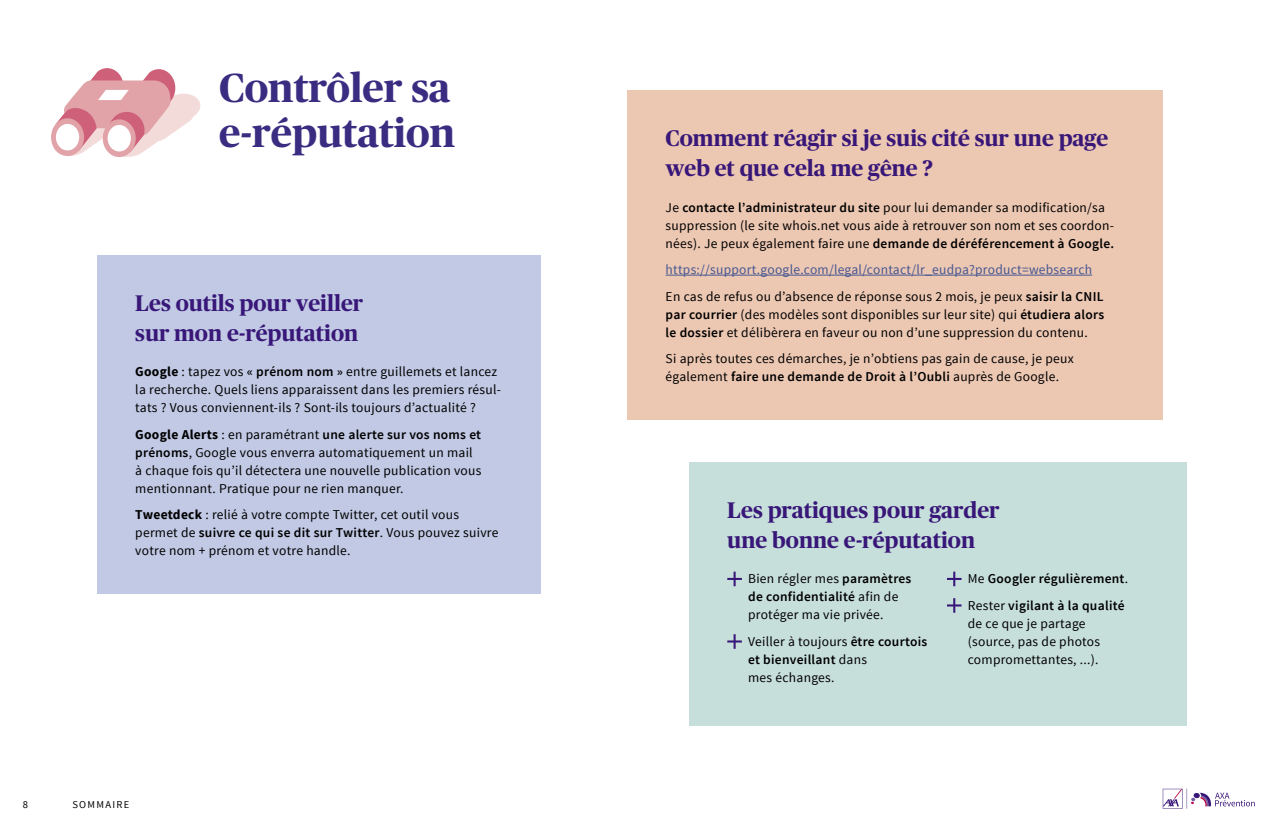
<style>
.page{position:relative;width:1276px;height:830px;background:#fff}
.page>*{position:absolute;margin:0;border:0;box-sizing:border-box;transform-origin:0 0}
.t1{font:700 40.5px/45px "Publico Headline";color:#3a2c81}
.t2{font:700 22.5px/30px "Publico Headline";color:#381778}
.t3{font:13.5px/18px "Source Sans Pro";letter-spacing:.02em;color:#000}
.t4{font:13.5px/26.5px "Source Sans Pro";letter-spacing:.02em;color:#465792}
.t5{font:600 13.5px/26.5px "Source Sans Pro";letter-spacing:.02em;color:#000}
.t6{font:10.5px "Source Sans Pro";letter-spacing:.125em;color:#000}
.s1{font-weight:700}
.s2{font-weight:600}
.s3{color:#000}
.s4{font-weight:600;color:#000}
.s5{font-weight:400}
</style>
<div class="page">
<div style="left:97px;top:255px;width:444px;height:338px;background:#c1c9e4"></div>
<div style="left:627px;top:90px;width:536px;height:329px;background:#ecc7b2"></div>
<hr style="left:665px;top:274px;width:427px;height:1px;background:#465792">
<div style="left:689px;top:461px;width:498px;height:264px;background:#c7dfdb"></div>
<svg style="left:727px;top:571px;width:15px;height:15px"></svg>
<svg style="left:727px;top:634px;width:15px;height:14px"></svg>
<svg style="left:947px;top:571px;width:14px;height:15px"></svg>
<svg style="left:947px;top:598px;width:14px;height:14px"></svg>
<svg style="left:52px;top:68px;width:149px;height:89px"></svg>
<svg style="left:1162px;top:788px;width:92px;height:20px"></svg>
<h1 class="t1" style="left:219px;top:63px;width:238px">Contrôler sa e-réputation</h1>
<h2 class="t2" style="left:135px;top:287px;width:229px">Les outils pour veiller sur mon e-réputation</h2>
<p class="t3" style="left:135px;top:363px;width:367px"><span class="s1">Google</span> : tapez vos <span class="s2">« prénom nom »</span> entre guillemets et lancez la recherche. Quels liens apparaissent dans les premiers résul&shy;tats ? Vous conviennent-ils ? Sont-ils toujours d’actualité ?</p>
<p class="t3" style="left:135px;top:425px;width:348px"><span class="s1">Google Alerts</span> : en paramétrant <span class="s2">une alerte sur vos noms et prénoms</span>, Google vous enverra automatiquement un mail à chaque fois qu’il détectera une nouvelle publication vous mentionnant. Pratique pour ne rien manquer.</p>
<p class="t3" style="left:135px;top:506px;width:365px"><span class="s1">Tweetdeck</span> : relié à votre compte Twitter, cet outil vous permet de <span class="s2">suivre ce qui se dit sur Twitter</span>. Vous pouvez suivre votre nom + prénom et votre handle.</p>
<p class="t6" style="left:23px;top:798px;width:7px">8</p>
<p class="t6" style="left:72px;top:798px;width:59px">SOMMAIRE</p>
<h2 class="t2" style="left:665px;top:122px;width:444px">Comment réagir si je suis cité sur une page web et que cela me gêne ?</h2>
<p class="t3" style="left:665px;top:198px;width:450px">Je <span class="s2">contacte l’administrateur du site</span> pour lui demander sa modification/sa suppression (le site whois.net vous aide à retrouver son nom et ses coordon&shy;nées). Je peux également faire une <span class="s2">demande de déréférencement à Google.</span></p>
<p class="t4" style="left:665px;top:256px;width:439px">https://support.google.com/legal/contact/lr_eudpa?product=websearch<br><span class="s3">En cas de refus ou d’absence de réponse sous 2 mois, je peux</span> <span class="s4">saisir la CNIL</span></p>
<p class="t3" style="left:665px;top:305px;width:440px"><span class="s2">par courrier</span> (des modèles sont disponibles sur leur site) qui <span class="s2">étudiera alors le dossier</span> et délibèrera en faveur ou non d’une suppression du contenu.</p>
<p class="t3" style="left:665px;top:350px;width:409px">Si après toutes ces démarches, je n’obtiens pas gain de cause, je peux également <span class="s2">faire une demande de Droit à l’Oubli</span> auprès de Google.</p>
<h2 class="t2" style="left:727px;top:493px;width:274px">Les pratiques pour garder une bonne e-réputation</h2>
<p class="t3" style="left:748px;top:569px;width:165px">Bien régler mes <span class="s2">paramètres de confidentialité</span> afin de protéger ma vie privée.</p>
<p class="t3" style="left:748px;top:632px;width:181px">Veiller à toujours <span class="s2">être courtois et bienveillant</span> dans<br>mes échanges.</p>
<p class="t5" style="left:968px;top:565px;width:162px"><span class="s5">Me</span> Googler régulièrement<span class="s5">.<br>Rester</span> vigilant à la qualité</p>
<p class="t3" style="left:968px;top:614px;width:134px">de ce que je partage (source, pas de photos compromettantes, ...).</p>
</div>
